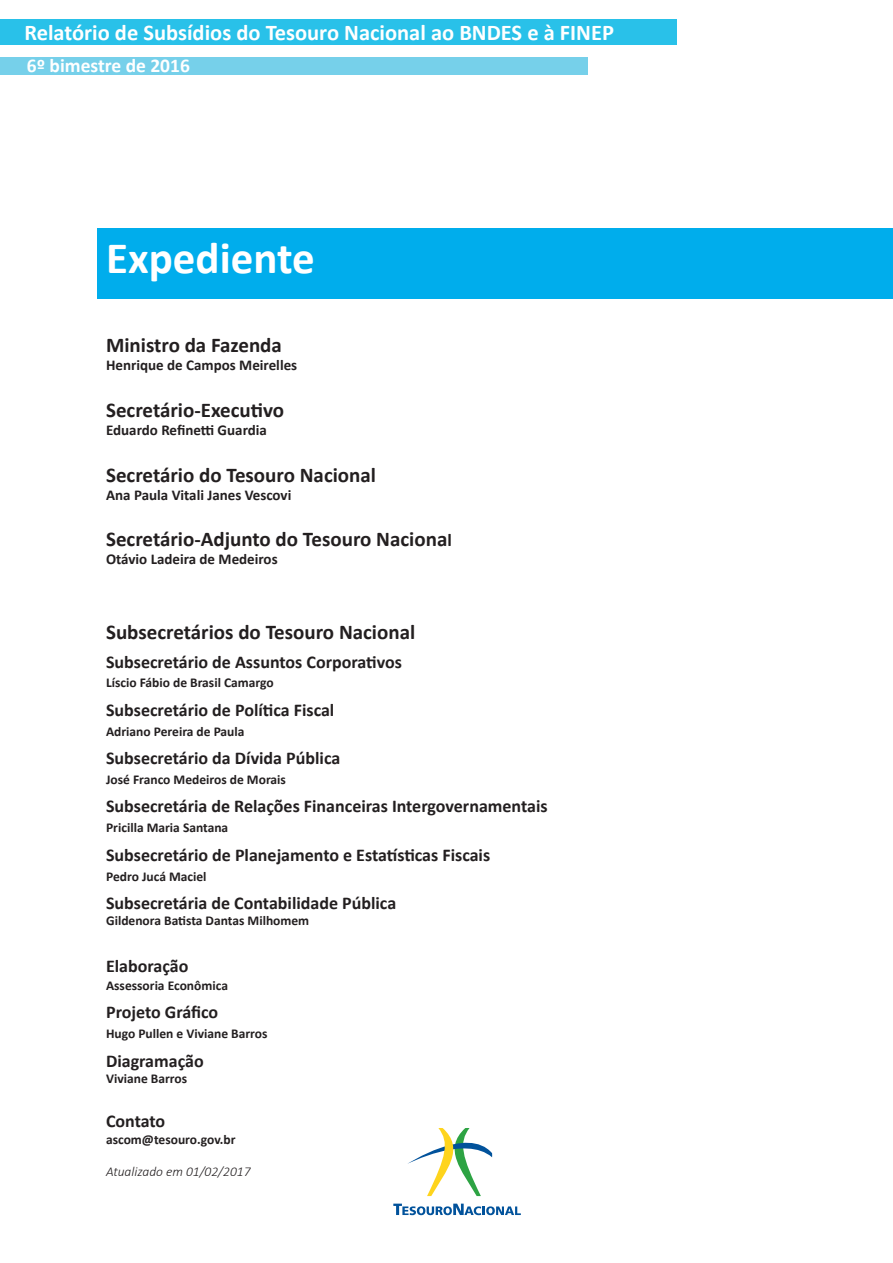
<style>
.page{position:relative;width:893px;height:1263px;background:#fff}
.page>*{position:absolute;margin:0;border:0;box-sizing:border-box;transform-origin:0 0}
.título_capítulo{font:700 45px "Calibri";color:#fff}
.t1{font:700 25.5px "Calibri";color:#fff}
.t2{font:700 22.5px "Calibri";color:#fff}
.texto_normal{font:700 21px "Calibri";color:#231f20}
.t3{font:700 19.5px "Calibri";color:#fff}
.texto_normal-2{font:700 18px "Calibri";color:#231f20}
.t4{font:700 15px "Calibri";color:#231f20}
.t5{font:700 13.5px "Calibri";color:#231f20}
.t6{font:italic 300 13.5px "Calibri";color:#231f20}
.s1{font-size:18px}
</style>
<div class="page">
<div style="left:0;top:19px;width:677px;height:26px;background:#29c1e9"></div>
<div style="left:0;top:57px;width:588px;height:17px;background:#76d0ea"></div>
<div style="left:98px;top:229px;width:795px;height:70px;background:#00adec"></div>
<svg style="left:408px;top:1128px;width:84px;height:68px"></svg>
<svg style="left:393px;top:1203px;width:128px;height:12px"></svg>
<h2 class="t1" style="left:9px;top:18px;width:437px">POLÍTICA DE COMUNICAÇÃO INTEGRADA</h2>
<p class="t2" style="left:24px;top:19px;width:591px">Relatório de Subsídios do Tesouro Nacional ao BNDES e à FINEP</p>
<p class="t3" style="left:27px;top:53px;width:165px">6º bimestr de 2016</p>
<p class="t3" style="left:36px;top:53px;width:137px">manual de crises</p>
<p class="título_capítulo" style="left:106px;top:230px;width:210px">Expediente</p>
<p class="texto_normal" style="left:106px;top:332px;width:177px">Ministro da Fazenda</p>
<p class="t4" style="left:106px;top:356px;width:193px">Henrique de Campos Meirelles</p>
<p class="texto_normal" style="left:106px;top:397px;width:180px">Secretário-Executivo</p>
<p class="t4" style="left:106px;top:421px;width:162px">Eduardo Refinetti Guardia</p>
<p class="texto_normal" style="left:106px;top:461px;width:271px">Secretário do Tesouro Nacional</p>
<p class="t4" style="left:106px;top:485px;width:187px">Ana Paula Vitali Janes Vescovi</p>
<p class="texto_normal" style="left:106px;top:526px;width:347px">Secretário-Adjunto do Tesouro Naciona<span class="s1">l</span></p>
<p class="t4" style="left:106px;top:550px;width:173px">Otávio Ladeira de Medeiros</p>
<p class="texto_normal" style="left:106px;top:619px;width:311px">Subsecretários do Tesouro Nacional</p>
<p class="texto_normal-2" style="left:106px;top:650px;width:297px">Subsecretário de Assuntos Corporativos</p>
<p class="t5" style="left:106px;top:674px;width:169px">Líscio Fábio de Brasil Camargo</p>
<p class="texto_normal-2" style="left:106px;top:699px;width:230px">Subsecretário de Política Fiscal</p>
<p class="t5" style="left:106px;top:723px;width:140px">Adriano Pereira de Paula</p>
<p class="texto_normal-2" style="left:106px;top:747px;width:236px">Subsecretário da Dívida Pública</p>
<p class="t5" style="left:106px;top:771px;width:181px">José Franco Medeiros de Morais</p>
<p class="texto_normal-2" style="left:106px;top:795px;width:443px">Subsecretária de Relações Financeiras Intergovernamentais</p>
<p class="t5" style="left:106px;top:819px;width:124px">Pricilla Maria Santana</p>
<p class="texto_normal-2" style="left:106px;top:844px;width:386px">Subsecretário de Planejamento e Estatísticas Fiscais</p>
<p class="t5" style="left:106px;top:868px;width:102px">Pedro Jucá Maciel</p>
<p class="texto_normal-2" style="left:106px;top:892px;width:292px">Subsecretária de Contabilidade Pública</p>
<p class="t5" style="left:106px;top:912px;width:205px">Gildenora Batista Dantas Milhomem</p>
<p class="texto_normal-2" style="left:106px;top:955px;width:84px">Elaboração</p>
<p class="t5" style="left:106px;top:977px;width:123px">Assessoria Econômica</p>
<p class="texto_normal-2" style="left:106px;top:1001px;width:114px">Projeto Gráfico</p>
<p class="t5" style="left:106px;top:1025px;width:163px">Hugo Pullen e Viviane Barros</p>
<p class="texto_normal-2" style="left:106px;top:1049px;width:99px">Diagramação</p>
<p class="t5" style="left:106px;top:1070px;width:83px">Viviane Barros</p>
<p class="texto_normal-2" style="left:106px;top:1110px;width:61px">Contato</p>
<p class="t5" style="left:106px;top:1131px;width:131px">ascom@tesouro.gov.br</p>
<p class="t6" style="left:106px;top:1163px;width:146px">Atualizado em 01/02/2017</p>
</div>
